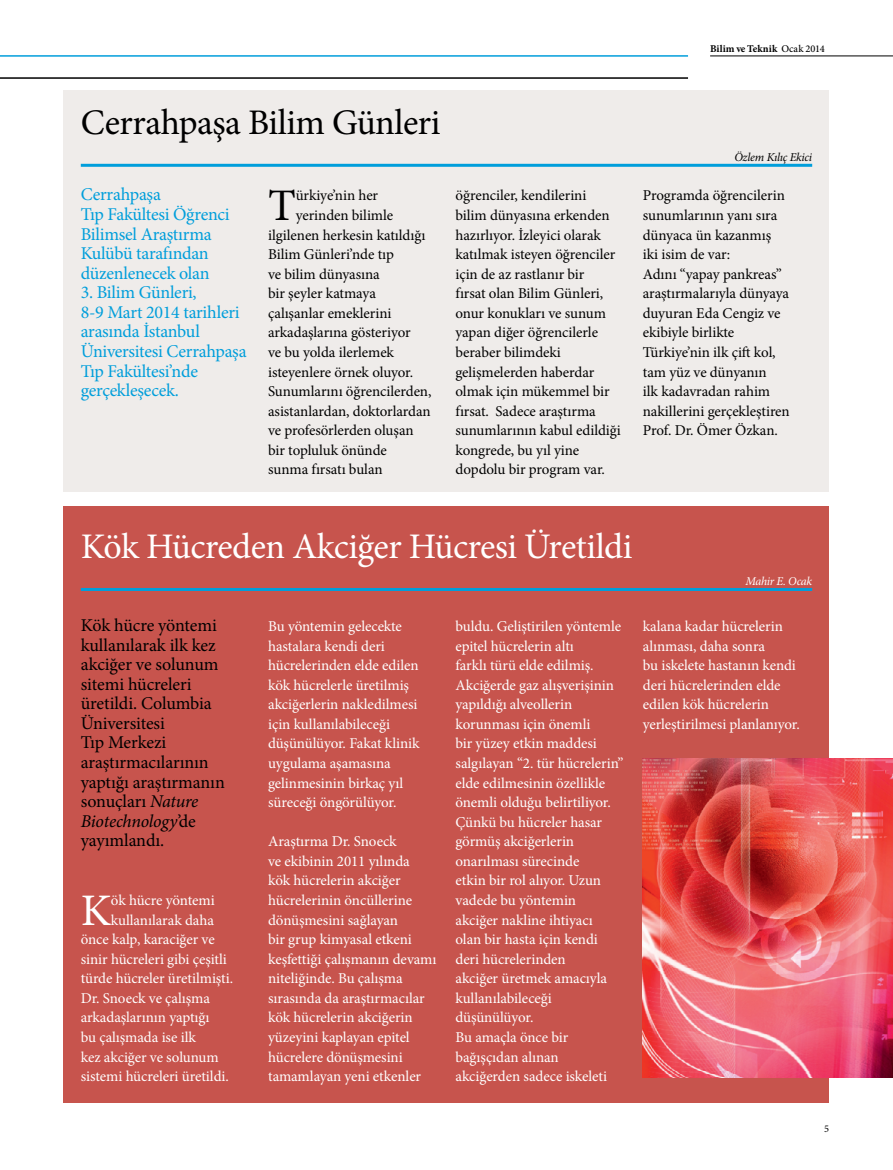
<style>
.page{position:relative;width:893px;height:1170px;background:#fff}
.page>*{position:absolute;margin:0;border:0;box-sizing:border-box;transform-origin:0 0}
.t1{font:45.15px "Minion Pro";color:#000}
.t2{font:45.15px "Minion Pro";color:#fff}
.t3{font:36px "Minion Pro";letter-spacing:-.015em;color:#fff}
.t4{font:36px "Minion Pro";letter-spacing:-.015em;color:#000}
.t5{font:18px/19.5px "Minion Pro";letter-spacing:-.005em;color:#000}
.t6{font:18px/19.5px "Minion Pro";letter-spacing:-.015em;color:#009edb}
.t7{font:15px/19.5px "Minion Pro";letter-spacing:-.005em;color:#fff}
.t8{font:15px/19.5px "Minion Pro";letter-spacing:-.005em;color:#000}
.t9{font:italic 12px "Minion Pro";letter-spacing:-.02em;color:#000}
.t10{font:italic 12px "Minion Pro";letter-spacing:-.025em;color:#fff}
.t11{font:700 10.35px "Minion Pro";letter-spacing:.005em;color:#000}
.t12{font:10.35px "Minion Pro";color:#000}
.s1{font-weight:500}
.s2{font-style:italic}
</style>
<div class="page">
<hr style="left:710px;top:56px;width:183px;height:1px;background:#000">
<hr style="left:0;top:78px;width:688px;height:1px;background:#000">
<hr style="left:0;top:56px;width:688px;height:1px;background:#009edb">
<div style="left:64px;top:91px;width:765px;height:401px;background:#efecea"></div>
<hr style="left:81px;top:164px;width:731px;height:3px;background:#009edb">
<div style="left:64px;top:506px;width:765px;height:597px;background:#c7544d"></div>
<hr style="left:81px;top:588px;width:731px;height:3px;background:#009edb">
<img style="left:643px;top:758px;width:250px;height:319px">
<p class="t11" style="left:710px;top:41px;width:116px">Bilim ve Teknik <span class="s1">Ocak 2014</span></p>
<h2 class="t4" style="left:81px;top:98px;width:361px">Cerrahpaşa Bilim Günleri</h2>
<p class="t6" style="left:81px;top:185px;width:150px">Cerrahpaşa<br>Tıp Fakültesi Öğrenci<br>Bilimsel Araştırma<br>Kulübü tarafından düzenlenecek olan</p>
<p class="t6" style="left:81px;top:283px;width:167px">3. Bilim Günleri,<br>8-9 Mart 2014 tarihleri arasında İstanbul<br>Üniversitesi Cerrahpaşa<br>Tıp Fakültesi’nde gerçekleşecek.</p>
<h1 class="t1" style="left:268px;top:175px;width:29px">T</h1>
<p class="t8" style="left:296px;top:186px;width:84px">ürkiye’nin her</p>
<p class="t8" style="left:296px;top:205px;width:99px">yerinden bilimle</p>
<p class="t8" style="left:268px;top:225px;width:159px">ilgilenen herkesin katıldığı</p>
<p class="t8" style="left:268px;top:244px;width:127px">Bilim Günleri’nde tıp</p>
<p class="t8" style="left:268px;top:264px;width:113px">ve bilim dünyasına</p>
<p class="t8" style="left:268px;top:284px;width:109px">bir şeyler katmaya</p>
<p class="t8" style="left:268px;top:303px;width:125px">çalışanlar emeklerini</p>
<p class="t8" style="left:268px;top:323px;width:144px">arkadaşlarına gösteriyor</p>
<p class="t8" style="left:268px;top:342px;width:127px">ve bu yolda ilerlemek</p>
<p class="t8" style="left:268px;top:362px;width:147px">isteyenlere örnek oluyor.</p>
<p class="t8" style="left:268px;top:381px;width:165px">Sunumlarını öğrencilerden,</p>
<p class="t8" style="left:268px;top:401px;width:164px">asistanlardan, doktorlardan</p>
<p class="t8" style="left:268px;top:421px;width:147px">ve profesörlerden oluşan</p>
<p class="t8" style="left:268px;top:440px;width:120px">bir topluluk önünde</p>
<p class="t8" style="left:268px;top:460px;width:116px">sunma fırsatı bulan</p>
<p class="t9" style="left:734px;top:149px;width:79px">Özlem Kılıç Ekici</p>
<p class="t8" style="left:455px;top:186px;width:167px">öğrenciler, kendilerini bilim dünyasına erkenden hazırlıyor. İzleyici olarak katılmak isteyen öğrenciler için de az rastlanır bir<br>fırsat olan Bilim Günleri, onur konukları ve sunum yapan diğer öğrencilerle beraber bilimdeki gelişmelerden haberdar olmak için mükemmel bir fırsat. Sadece araştırma sunumlarının kabul edildiği kongrede, bu yıl yine dopdolu bir program var.</p>
<p class="t8" style="left:643px;top:186px;width:148px">Programda öğrencilerin sunumlarının yanı sıra dünyaca ün kazanmış iki isim de var:<br>Adını “yapay pankreas” araştırmalarıyla dünyaya duyuran Eda Cengiz ve ekibiyle birlikte<br>Türkiye’nin ilk çift kol, tam yüz ve dünyanın<br>ilk kadavradan rahim nakillerini gerçekleştiren<br>Prof. Dr. Ömer Özkan.</p>
<h2 class="t3" style="left:81px;top:522px;width:553px">Kök Hücreden Akciğer Hücresi Üretildi</h2>
<p class="t10" style="left:745px;top:573px;width:68px">Mahir E. Ocak</p>
<p class="t5" style="left:81px;top:615px;width:146px">Kök hücre yöntemi kullanılarak ilk kez akciğer ve solunum sitemi hücreleri üretildi. Columbia<br>Üniversitesi<br>Tıp Merkezi araştırmacılarının yaptığı araştırmanın sonuçları <span class="s2">Nature<br>Biotechnology</span>’de yayımlandı.</p>
<h1 class="t2" style="left:81px;top:879px;width:32px">K</h1>
<p class="t7" style="left:111px;top:890px;width:105px">ök hücre yöntemi</p>
<p class="t7" style="left:111px;top:909px;width:105px">kullanılarak daha</p>
<p class="t7" style="left:81px;top:929px;width:135px">önce kalp, karaciğer ve</p>
<p class="t7" style="left:81px;top:949px;width:148px">sinir hücreleri gibi çeşitli</p>
<p class="t7" style="left:81px;top:968px;width:154px">türde hücreler üretilmişti.</p>
<p class="t7" style="left:81px;top:988px;width:131px">Dr. Snoeck ve çalışma</p>
<p class="t7" style="left:81px;top:1007px;width:130px">arkadaşlarının yaptığı</p>
<p class="t7" style="left:81px;top:1027px;width:117px">bu çalışmada ise ilk</p>
<p class="t7" style="left:81px;top:1046px;width:139px">kez akciğer ve solunum</p>
<p class="t7" style="left:81px;top:1066px;width:150px">sistemi hücreleri üretildi.</p>
<p class="t7" style="left:268px;top:616px;width:153px">Bu yöntemin gelecekte hastalara kendi deri hücrelerinden elde edilen kök hücrelerle üretilmiş akciğerlerin nakledilmesi için kullanılabileceği düşünülüyor. Fakat klinik uygulama aşamasına gelinmesinin birkaç yıl süreceği öngörülüyor.</p>
<p class="t7" style="left:268px;top:831px;width:170px">Araştırma Dr. Snoeck<br>ve ekibinin 2011 yılında<br>kök hücrelerin akciğer hücrelerinin öncüllerine dönüşmesini sağlayan<br>bir grup kimyasal etkeni keşfettiği çalışmanın devamı niteliğinde. Bu çalışma sırasında da araştırmacılar kök hücrelerin akciğerin yüzeyini kaplayan epitel hücrelere dönüşmesini tamamlayan yeni etkenler</p>
<p class="t7" style="left:455px;top:616px;width:170px">buldu. Geliştirilen yöntemle epitel hücrelerin altı<br>farklı türü elde edilmiş.<br>Akciğerde gaz alışverişinin yapıldığı alveollerin korunması için önemli<br>bir yüzey etkin maddesi salgılayan “2. tür hücrelerin” elde edilmesinin özellikle önemli olduğu belirtiliyor.<br>Çünkü bu hücreler hasar görmüş akciğerlerin onarılması sürecinde<br>etkin bir rol alıyor. Uzun vadede bu yöntemin<br>akciğer nakline ihtiyacı<br>olan bir hasta için kendi deri hücrelerinden<br>akciğer üretmek amacıyla kullanılabileceği düşünülüyor.<br>Bu amaçla önce bir bağışçıdan alınan akciğerden sadece iskeleti</p>
<p class="t7" style="left:643px;top:616px;width:158px">kalana kadar hücrelerin alınması, daha sonra<br>bu iskelete hastanın kendi deri hücrelerinden elde edilen kök hücrelerin yerleştirilmesi planlanıyor.</p>
<p class="t12" style="left:824px;top:1121px;width:6px">5</p>
</div>
